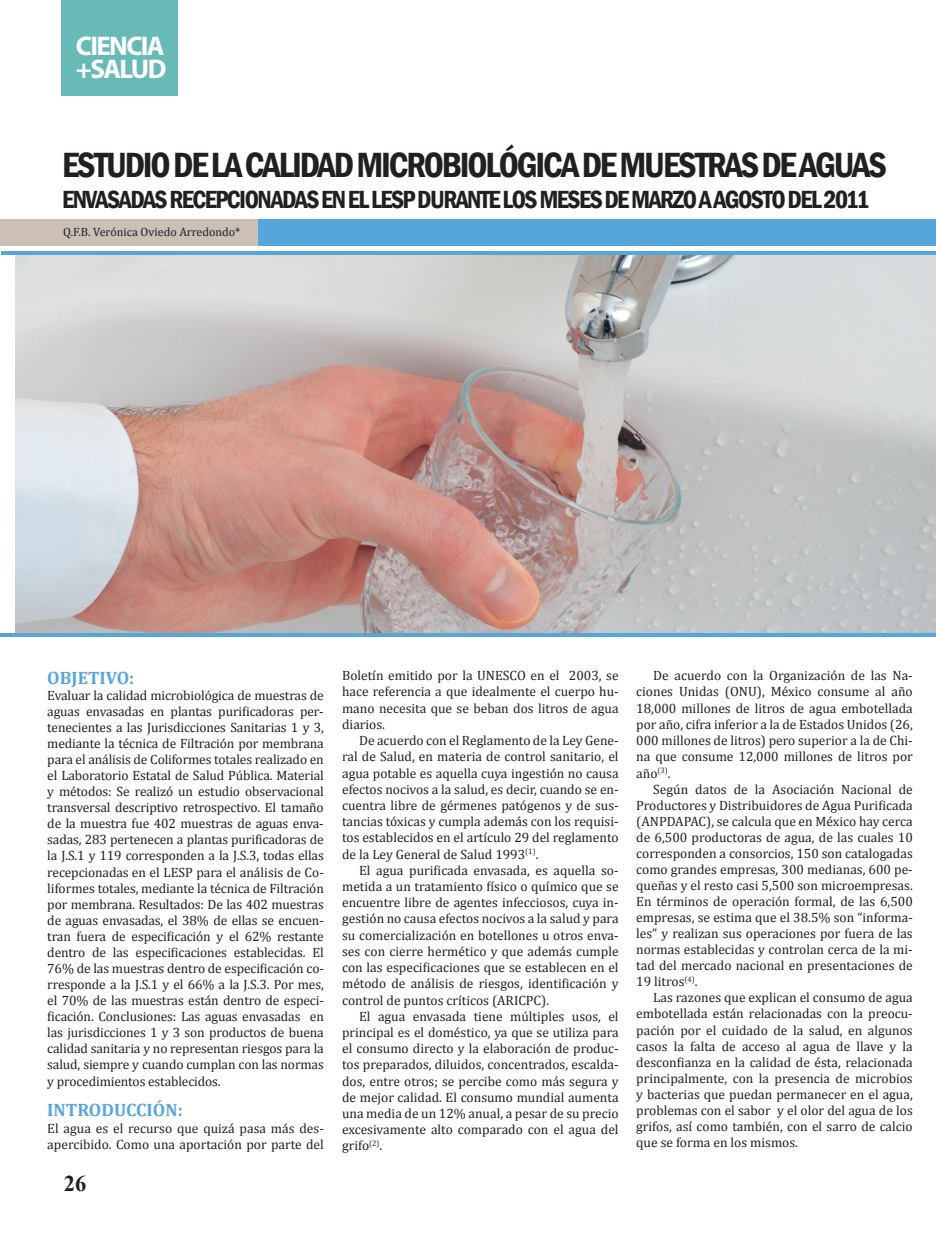
<style>
.page{position:relative;width:936px;height:1234px;background:#fff}
.page>*{position:absolute;margin:0;border:0;box-sizing:border-box;transform-origin:0 0}
.t1{font:600 condensed 36px "Franklin Gothic";letter-spacing:-.06em;color:#231f20}
.t2{font:700 27px/22.5px "Myriad Pro";letter-spacing:-.06em;color:#fff}
.t3{font:600 condensed 25.5px "Franklin Gothic";letter-spacing:-.06em;color:#231f20}
.t4{font:700 22.5px "Times New Roman";color:#231f20}
.t5{font:700 18px "Cambria";color:#57a6db}
.t6{font:13.5px/16px "Cambria";color:#231f20;text-align:justify}
.t7{font:12px "Cambria";color:#231f20}
</style>
<div class="page">
<img style="left:15px;top:254px;width:920px;height:379px">
<div style="left:257px;top:219px;width:678px;height:26px;background:#57a6db"></div>
<div style="left:0;top:219px;width:257px;height:26px;background:#cbbfb6"></div>
<hr style="left:1px;top:251px;width:934px;height:3px;background:#57a6db">
<div style="left:62px;top:0;width:116px;height:96px;background:#68bab7"></div>
<hr style="left:0;top:633px;width:935px;height:4px;background:#57a6db">
<h2 class="t2" style="left:76px;top:34px;width:92px">CIENCIA +SALUD</h2>
<h1 class="t1" style="left:62px;top:140px;width:826px">ESTUDIO DE LA CALIDAD MICROBIOLÓGICA DE MUESTRAS DE AGUAS</h1>
<h3 class="t3" style="left:62px;top:182px;width:808px">ENVASADAS RECEPCIONADAS EN EL LESP DURANTE LOS MESES DE MARZO A AGOSTO DEL 2011</h3>
<p class="t7" style="left:63px;top:225px;width:178px">Q.F.B. Verónica Oviedo Arredondo*</p>
<h3 class="t5" style="left:47px;top:664px;width:88px">OBJETIVO:</h3>
<p class="t6" style="left:47px;top:687px;width:278px">Evaluar la calidad microbiológica de muestras de aguas envasadas en plantas purificadoras per&shy;tenecientes a las Jurisdicciones Sanitarias 1 y 3, mediante la técnica de Filtración por membrana para el análisis de Coliformes totales realizado en el Laboratorio Estatal de Salud Pública. Material y métodos: Se realizó un estudio observacional transversal descriptivo retrospectivo. El tamaño de la muestra fue 402 muestras de aguas enva&shy;sadas, 283 pertenecen a plantas purificadoras de la J.S.1 y 119 corresponden a la J.S.3, todas ellas recepcionadas en el LESP para el análisis de Co&shy;liformes totales, mediante la técnica de Filtración por membrana. Resultados: De las 402 muestras de aguas envasadas, el 38% de ellas se encuen&shy;tran fuera de especificación y el 62% restante dentro de las especificaciones establecidas. El 76% de las muestras dentro de especificación co&shy;rresponde a la J.S.1 y el 66% a la J.S.3. Por mes, el 70% de las muestras están dentro de especi&shy;ficación. Conclusiones: Las aguas envasadas en las jurisdicciones 1 y 3 son productos de buena calidad sanitaria y no representan riesgos para la salud, siempre y cuando cumplan con las normas y procedimientos establecidos.</p>
<h3 class="t5" style="left:47px;top:1097px;width:19px">INTRODUCCIÓN</h3>
<h3 class="t5" style="left:178px;top:1097px;width:7px">:</h3>
<p class="t6" style="left:47px;top:1119px;width:278px">El agua es el recurso que quizá pasa más des&shy;apercibido. Como una aportación por parte del</p>
<h3 class="t4" style="left:64px;top:1167px;width:24px">26</h3>
<p class="t6" style="left:342px;top:667px;width:278px">Boletín emitido por la UNESCO en el 2003, se hace referencia a que idealmente el cuerpo hu&shy;mano necesita que se beban dos litros de agua diarios.</p>
<p class="t6" style="left:342px;top:732px;width:278px;text-indent:17px">De acuerdo con el Reglamento de la Ley Gene&shy;ral de Salud, en materia de control sanitario, el agua potable es aquella cuya ingestión no causa efectos nocivos a la salud, es decir, cuando se en&shy;cuentra libre de gérmenes patógenos y de sus&shy;tancias tóxicas y cumpla además con los requisi&shy;tos establecidos en el artículo 29 del reglamento de la Ley General de Salud 1993<sup>(1)</sup>.</p>
<p class="t6" style="left:342px;top:861px;width:278px;text-indent:17px">El agua purificada envasada, es aquella so&shy;metida a un tratamiento físico o químico que se encuentre libre de agentes infecciosos, cuya in&shy;gestión no causa efectos nocivos a la salud y para su comercialización en botellones u otros enva&shy;ses con cierre hermético y que además cumple con las especificaciones que se establecen en el método de análisis de riesgos, identificación y control de puntos críticos (ARICPC).</p>
<p class="t6" style="left:342px;top:1007px;width:278px;text-indent:17px">El agua envasada tiene múltiples usos, el principal es el doméstico, ya que se utiliza para el consumo directo y la elaboración de produc&shy;tos preparados, diluidos, concentrados, escalda&shy;dos, entre otros; se percibe como más segura y de mejor calidad. El consumo mundial aumenta una media de un 12% anual, a pesar de su precio excesivamente alto comparado con el agua del grifo<sup>(2)</sup>.</p>
<p class="t6" style="left:636px;top:667px;width:278px;text-indent:17px">De acuerdo con la Organización de las Na&shy;ciones Unidas (ONU), México consume al año 18,000 millones de litros de agua embotellada por año, cifra inferior a la de Estados Unidos (26, 000 millones de litros) pero superior a la de Chi&shy;na que consume 12,000 millones de litros por año<sup>(3)</sup>.</p>
<p class="t6" style="left:636px;top:780px;width:278px;text-indent:17px">Según datos de la Asociación Nacional de Productores y Distribuidores de Agua Purificada (ANPDAPAC), se calcula que en México hay cerca de 6,500 productoras de agua, de las cuales 10 corresponden a consorcios, 150 son catalogadas como grandes empresas, 300 medianas, 600 pe&shy;queñas y el resto casi 5,500 son microempresas.<br>En términos de operación formal, de las 6,500 empresas, se estima que el 38.5% son “informa&shy;les” y realizan sus operaciones por fuera de las normas establecidas y controlan cerca de la mi&shy;tad del mercado nacional en presentaciones de 19 litros<sup>(4)</sup>.</p>
<p class="t6" style="left:636px;top:989px;width:278px;text-indent:17px">Las razones que explican el consumo de agua embotellada están relacionadas con la preocu&shy;pación por el cuidado de la salud, en algunos casos la falta de acceso al agua de llave y la desconfianza en la calidad de ésta, relacionada principalmente, con la presencia de microbios y bacterias que puedan permanecer en el agua, problemas con el sabor y el olor del agua de los grifos, así como también, con el sarro de calcio que se forma en los mismos.</p>
</div>
